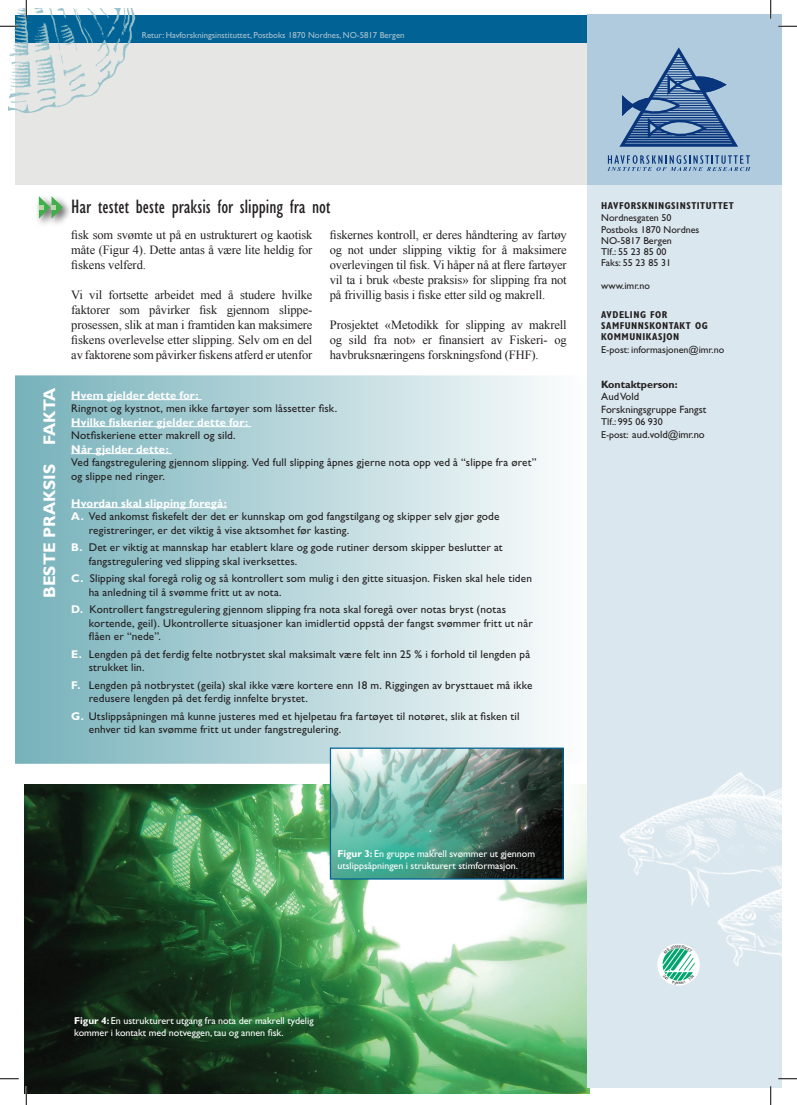
<style>
.page{position:relative;width:797px;height:1105px;background:#fff}
.page>*{position:absolute;margin:0;border:0;box-sizing:border-box;transform-origin:0 0}
.t1{font:condensed 20px "Gill Sans";color:#231f20}
.t2{font:700 16.88px "Gill Sans";color:#fff}
.t3{font:12.5px/15px "Times New Roman";letter-spacing:-.01em;color:#231f20;text-align:justify}
.t4{font:11.25px/13.5px "Gill Sans";letter-spacing:.015em;color:#231f20}
.t5{font:700 11.25px "Gill Sans";letter-spacing:.015em;color:#fff}
.t6{font:10.62px/12.5px "Gill Sans";color:#231f20}
.t7{font:700 10.62px "Gill Sans";color:#231f20}
.t8{font:10px/12px "Gill Sans";color:#fff}
.t9{font:10px/11.2px "Gill Sans";color:#231f20}
.t10{font:700 condensed 10px/11.2px "Gill Sans";letter-spacing:.05em;color:#231f20}
.t11{font:8.75px "Gill Sans";color:#acc2ce}
.s1{font-weight:700;color:#fff}
.s2{font-size:10px}
.s3{font-weight:700}
</style>
<div class="page">
<img style="left:24px;top:784px;width:565px;height:309px">
<div style="left:15px;top:375px;width:572px;height:389px;background:linear-gradient(to right,#76b1ba,#fdfefe);border:1px solid #77b2bb"></div>
<div style="left:16px;top:26px;width:604px;height:159px;background:#e6e7e5"></div>
<div style="left:16px;top:15px;width:766px;height:28px;background:#006295"></div>
<div style="left:587px;top:167px;width:195px;height:921px;background:#dae7ee"></div>
<div style="left:587px;top:14px;width:194px;height:171px;background:#b1cbde"></div>
<img style="left:9px;top:9px;width:127px;height:114px">
<svg style="left:607px;top:47px;width:143px;height:124px"></svg>
<hr style="left:629px;top:131px;width:20px;height:2px;background:#08357c">
<hr style="left:688px;top:134px;width:41px;height:2px;background:#08357c">
<hr style="left:651px;top:134px;width:21px;height:2px;background:#08357c">
<hr style="left:628px;top:134px;width:20px;height:2px;background:#08357c">
<hr style="left:626px;top:136px;width:104px;height:2px;background:#08357c">
<hr style="left:625px;top:139px;width:107px;height:1px;background:#08357c">
<hr style="left:624px;top:141px;width:109px;height:2px;background:#08357c">
<img style="left:717px;top:919px;width:65px;height:47px">
<img style="left:620px;top:772px;width:162px;height:147px">
<div style="left:657px;top:944px;width:42px;height:41px;background:#fff;border-radius:50%"></div>
<hr style="left:71px;top:399px;width:131px;height:1px;background:#fff">
<hr style="left:71px;top:426px;width:180px;height:1px;background:#fff">
<hr style="left:71px;top:453px;width:101px;height:1px;background:#fff">
<hr style="left:71px;top:507px;width:156px;height:1px;background:#fff">
<div style="left:35px;top:193px;width:38px;height:35px;background:#231f20;opacity:.75"></div>
<svg style="left:39px;top:196px;width:24px;height:22px"></svg>
<img style="left:332px;top:749px;width:229px;height:129px">
<div style="left:330px;top:747px;width:233px;height:133px;border:1px solid #006295"></div>
<svg style="left:0;top:25px;width:19px;height:2px"></svg>
<svg style="left:778px;top:25px;width:19px;height:2px"></svg>
<svg style="left:0;top:1078px;width:19px;height:1px"></svg>
<svg style="left:778px;top:1078px;width:19px;height:1px"></svg>
<svg style="left:25px;top:0;width:2px;height:19px"></svg>
<svg style="left:25px;top:1086px;width:2px;height:19px"></svg>
<svg style="left:770px;top:0;width:1px;height:19px"></svg>
<svg style="left:770px;top:1086px;width:1px;height:19px"></svg>
<svg style="left:662px;top:945px;width:32px;height:40px"></svg>
<p class="t11" style="left:142px;top:30px;width:264px">Retur: Havforskningsinstituttet, Postboks 1870 Nordnes, NO-5817 Bergen</p>
<h2 class="t2" style="left:39px;top:598px;width:212px;rotate:-90deg">BESTE PRAKSIS FAKTA</h2>
<h1 class="t1" style="left:71px;top:196px;width:261px">Har testet beste praksis for slipping fra not</h1>
<p class="t3" style="left:330px;top:227px;width:238px">fiskernes kontroll, er deres håndtering av fartøy og not under slipping viktig for å maksimere overlevingen til fisk. Vi håper nå at flere fartøyer vil ta i bruk «beste praksis» for slipping fra not på frivillig basis i fiske etter sild og makrell.</p>
<p class="t3" style="left:330px;top:317px;width:238px">Prosjektet «Metodikk for slipping av makrell og sild fra not» er finansiert av Fiskeri- og havbruksnæringens forskningsfond (FHF).</p>
<p class="t3" style="left:71px;top:227px;width:242px">fisk som svømte ut på en ustrukturert og kaotisk måte (Figur 4). Dette antas å være lite heldig for fiskens velferd.</p>
<p class="t3" style="left:71px;top:287px;width:242px">Vi vil fortsette arbeidet med å studere hvilke faktorer som påvirker fisk gjennom slippe&shy;prosessen, slik at man i framtiden kan maksimere fiskens overlevelse etter slipping. Selv om en del av faktorene som påvirker fiskens atferd er utenfor</p>
<p class="t5" style="left:71px;top:388px;width:129px">Hvem gjelder dette for:</p>
<p class="t4" style="left:71px;top:401px;width:267px">Ringnot og kystnot, men ikke fartøyer som låssetter fisk.</p>
<p class="t5" style="left:71px;top:415px;width:178px">Hvilke fiskerier gjelder dette for:</p>
<p class="t4" style="left:71px;top:428px;width:166px">Notfiskeriene etter makrell og sild.</p>
<p class="t5" style="left:71px;top:442px;width:99px">Når gjelder dette:</p>
<p class="t4" style="left:71px;top:455px;width:467px">Ved fangstregulering gjennom slipping. Ved full slipping åpnes gjerne nota opp ved å “slippe fra øret” og slippe ned ringer.</p>
<p class="t5" style="left:71px;top:496px;width:157px">Hvordan skal slipping foregå:</p>
<p class="t4" style="left:71px;top:509px;width:429px"><span class="s1">A.</span> Ved ankomst fiskefelt der det er kunnskap om god fangstilgang og skipper selv gjør gode</p>
<p class="t4" style="left:89px;top:523px;width:262px">registreringer, er det viktig å vise aktsomhet før kasting.</p>
<p class="t4" style="left:89px;top:541px;width:415px;text-indent:-18px"><span class="s1">B.</span> Det er viktig at mannskap har etablert klare og gode rutiner dersom skipper beslutter at fangstregulering ved slipping skal iverksettes.</p>
<p class="t4" style="left:89px;top:572px;width:445px;text-indent:-18px"><span class="s1">C.</span> Slipping skal foregå rolig og så kontrollert som mulig i den gitte situasjon. Fisken skal hele tiden ha anledning til å svømme fritt ut av nota.</p>
<p class="t4" style="left:89px;top:603px;width:445px;text-indent:-18px"><span class="s1">D.</span> Kontrollert fangstregulering gjennom slipping fra nota skal foregå over notas bryst (notas kortende, geil). Ukontrollerte situasjoner kan imidlertid oppstå der fangst svømmer fritt ut når flåen er “nede”.</p>
<p class="t4" style="left:89px;top:647px;width:443px;text-indent:-18px"><span class="s1">E.</span> Lengden på det ferdig felte notbrystet skal maksimalt være felt inn 25 % i forhold til lengden på strukket lin.</p>
<p class="t4" style="left:89px;top:678px;width:445px;text-indent:-18px"><span class="s1">F.</span> Lengden på notbrystet (geila) skal ikke være kortere enn 18 m. Riggingen av brysttauet må ikke redusere lengden på det ferdig innfelte brystet.</p>
<p class="t4" style="left:89px;top:709px;width:432px;text-indent:-17px"><span class="s1">G.</span> Utslippsåpningen må kunne justeres med et hjelpetau fra fartøyet til notøret, slik at fisken til enhver tid kan svømme fritt ut under fangstregulering.</p>
<p class="t10" style="left:601px;top:200px;width:134px">HAVFORSKNINGSINSTITUTTET</p>
<p class="t9" style="left:601px;top:212px;width:100px">Nordnesgaten 50<br>Postboks 1870 Nordnes<br>NO-5817 Bergen<br>Tlf.: 55 23 85 00<br>Faks: 55 23 85 31</p>
<p class="t9" style="left:601px;top:280px;width:50px">www.imr.no</p>
<p class="t10" style="left:601px;top:309px;width:108px">AVDELING FOR<br>SAMFUNNSKONTAKT OG<br>KOMMUNIKASJON</p>
<p class="t9" style="left:601px;top:344px;width:124px">E-post: informasjonen@imr.no</p>
<p class="t7" style="left:601px;top:378px;width:78px">Kontaktperson:</p>
<p class="t6" style="left:601px;top:390px;width:107px">Aud Vold<br>Forskningsgruppe Fangst</p>
<p class="t9" style="left:601px;top:416px;width:63px">Tlf.: 995 06 930</p>
<p class="t6" style="left:601px;top:428px;width:105px"><span class="s2">E-post:</span> aud.vold@imr.no</p>
<p class="t8" style="left:337px;top:848px;width:199px"><span class="s3">Figur 3:</span> En gruppe makrell svømmer ut gjennom utslippsåpningen i strukturert stimformasjon.</p>
<p class="t8" style="left:74px;top:1014px;width:241px"><span class="s3">Figur 4:</span> En ustrukturert utgang fra nota der makrell tydelig kommer i kontakt med notveggen, tau og annen fisk.</p>
</div>
